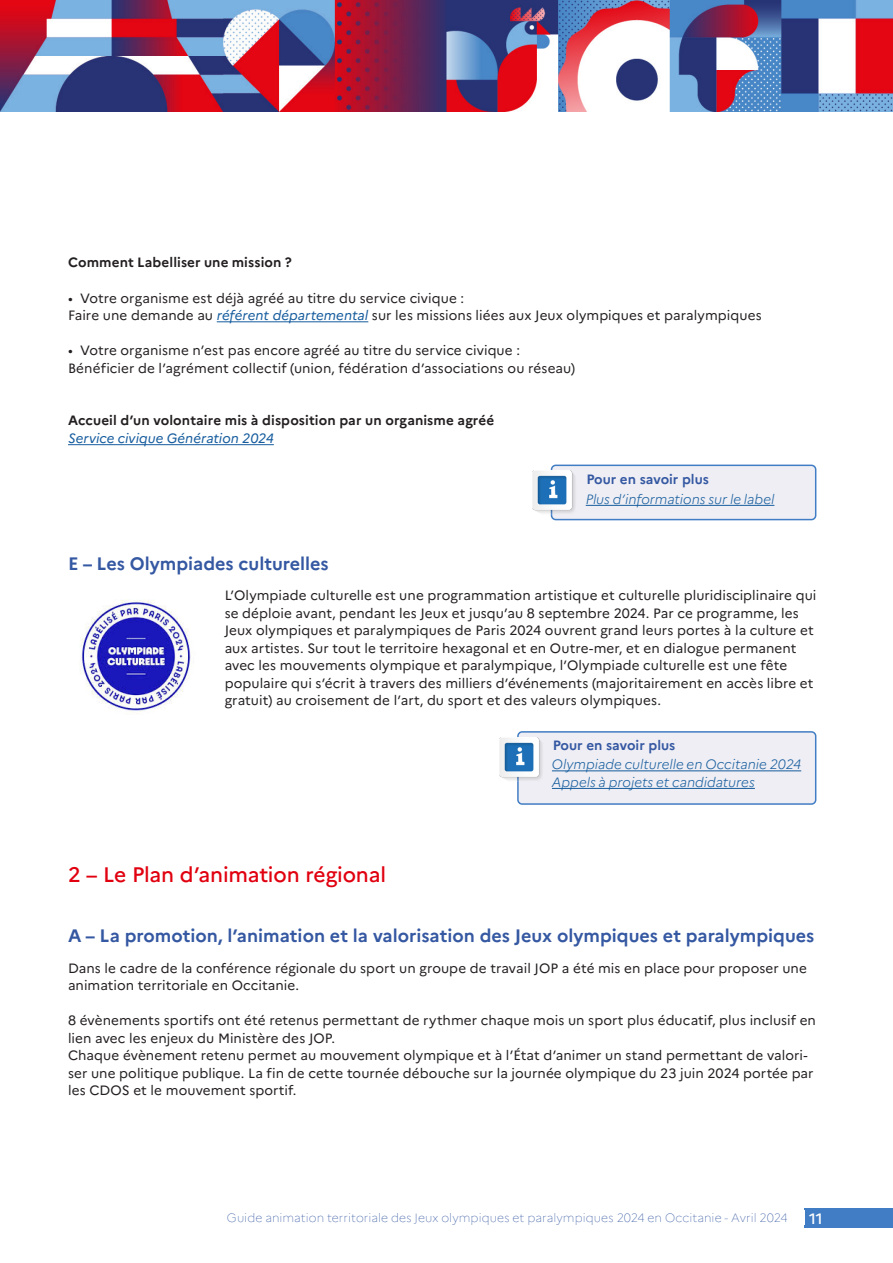
<style>
.page{position:relative;width:893px;height:1263px;background:#fff}
.page>*{position:absolute;margin:0;border:0;box-sizing:border-box;transform-origin:0 0}
.Titre_1_rouge{font:500 21px "Marianne";letter-spacing:-.01em;color:#e1000f}
.Titre_2_bleu{font:700 18px "Marianne";color:#3558a2}
.t1{font:500 15px "Marianne";color:#fff}
.t2{font:13.5px/17.5px "Marianne";letter-spacing:.005em;color:#231f20}
.liens{font:italic 300 13.5px "Marianne";color:#175d9e}
.t3{font:700 13.5px "Marianne";letter-spacing:.01em;color:#231f20}
.Titre_2_bleu-2{font:700 13.5px "Marianne";color:#3558a2}
.t4{font:italic 13.5px "Marianne";letter-spacing:.005em;color:#175d9e}
.t5{font:100 12px "Marianne";letter-spacing:.005em;color:#3558a2}
.s1{font-style:italic;color:#175d9e}
</style>
<div class="page">
<img style="left:0;top:0;width:893px;height:112px">
<div style="left:805px;top:1209px;width:88px;height:19px;background:#417dc4"></div>
<hr style="left:217px;top:321px;width:151px;height:1px;background:#175d9e">
<hr style="left:68px;top:444px;width:206px;height:1px;background:#175d9e">
<img style="left:80px;top:599px;width:112px;height:115px">
<div style="left:518px;top:732px;width:298px;height:72px;background:#eeeef4;border-radius:4px"></div>
<div style="left:517px;top:731px;width:299px;height:74px;border:2px solid #417dc4;border-radius:4px"></div>
<img style="left:499px;top:737px;width:43px;height:44px">
<hr style="left:552px;top:770px;width:249px;height:1px;background:#175d9e">
<hr style="left:552px;top:788px;width:203px;height:1px;background:#175d9e">
<div style="left:551px;top:465px;width:265px;height:55px;background:#eeeef4;border-radius:4px"></div>
<div style="left:551px;top:465px;width:265px;height:55px;border:2px solid #417dc4;border-radius:4px"></div>
<img style="left:533px;top:471px;width:42px;height:44px">
<hr style="left:586px;top:505px;width:188px;height:1px;background:#175d9e">
<p class="t3" style="left:68px;top:254px;width:225px">Comment Labelliser une mission ?</p>
<p class="t2" style="left:68px;top:289px;width:398px">• Votre organisme est déjà agréé au titre du service civique :</p>
<p class="t2" style="left:68px;top:306px;width:695px">Faire une demande au <span class="s1">référent départemental</span> sur les missions liées aux Jeux olympiques et paralympiques</p>
<p class="t2" style="left:68px;top:342px;width:453px">• Votre organisme n’est pas encore agréé au titre du service civique :</p>
<p class="t2" style="left:68px;top:359px;width:509px">Bénéficier de l’agrément collectif (union, fédération d’associations ou réseau)</p>
<p class="t3" style="left:68px;top:412px;width:428px">Accueil d’un volontaire mis à disposition par un organisme agréé</p>
<p class="t4" style="left:68px;top:430px;width:207px">Service civique Génération 2024</p>
<p class="Titre_2_bleu-2" style="left:586px;top:471px;width:124px">Pour en savoir plus</p>
<p class="liens" style="left:586px;top:491px;width:190px">Plus d’informations sur le label</p>
<p class="Titre_2_bleu" style="left:68px;top:552px;width:262px">E – Les Olympiades culturelles</p>
<p class="t2" style="left:225px;top:586px;width:593px">L’Olympiade culturelle est une programmation artistique et culturelle pluridisciplinaire qui se déploie avant, pendant les Jeux et jusqu’au 8 septembre 2024. Par ce programme, les Jeux olympiques et paralympiques de Paris 2024 ouvrent grand leurs portes à la culture et aux artistes. Sur tout le territoire hexagonal et en Outre-mer, et en dialogue permanent avec les mouvements olympique et paralympique, l’Olympiade culturelle est une fête populaire qui s’écrit à travers des milliers d’événements (majoritairement en accès libre et gratuit) au croisement de l’art, du sport et des valeurs olympiques.</p>
<p class="Titre_1_rouge" style="left:68px;top:861px;width:319px">2 – Le Plan d’animation régional</p>
<p class="Titre_2_bleu-2" style="left:553px;top:737px;width:124px">Pour en savoir plus</p>
<p class="liens" style="left:552px;top:756px;width:251px">Olympiade culturelle en Occitanie 2024</p>
<p class="liens" style="left:552px;top:774px;width:204px">Appels à projets et candidatures</p>
<p class="Titre_2_bleu" style="left:68px;top:925px;width:748px">A – La promotion, l’animation et la valorisation des Jeux olympiques et paralympiques</p>
<p class="t2" style="left:68px;top:959px;width:740px">Dans le cadre de la conférence régionale du sport un groupe de travail JOP a été mis en place pour proposer une animation territoriale en Occitanie.</p>
<p class="t2" style="left:68px;top:1012px;width:749px">8 évènements sportifs ont été retenus permettant de rythmer chaque mois un sport plus éducatif, plus inclusif en lien avec les enjeux du Ministère des JOP.</p>
<p class="t2" style="left:68px;top:1047px;width:747px">Chaque évènement retenu permet au mouvement olympique et à l’État d’animer un stand permettant de valori&shy;ser une politique publique. La fin de cette tournée débouche sur la journée olympique du 23 juin 2024 portée par les CDOS et le mouvement sportif.</p>
<p class="t5" style="left:227px;top:1211px;width:562px">Guide animation territoriale des Jeux olympiques et paralympiques 2024 en Occitanie - Avril 2024</p>
<p class="t1" style="left:809px;top:1209px;width:15px">11</p>
</div>
